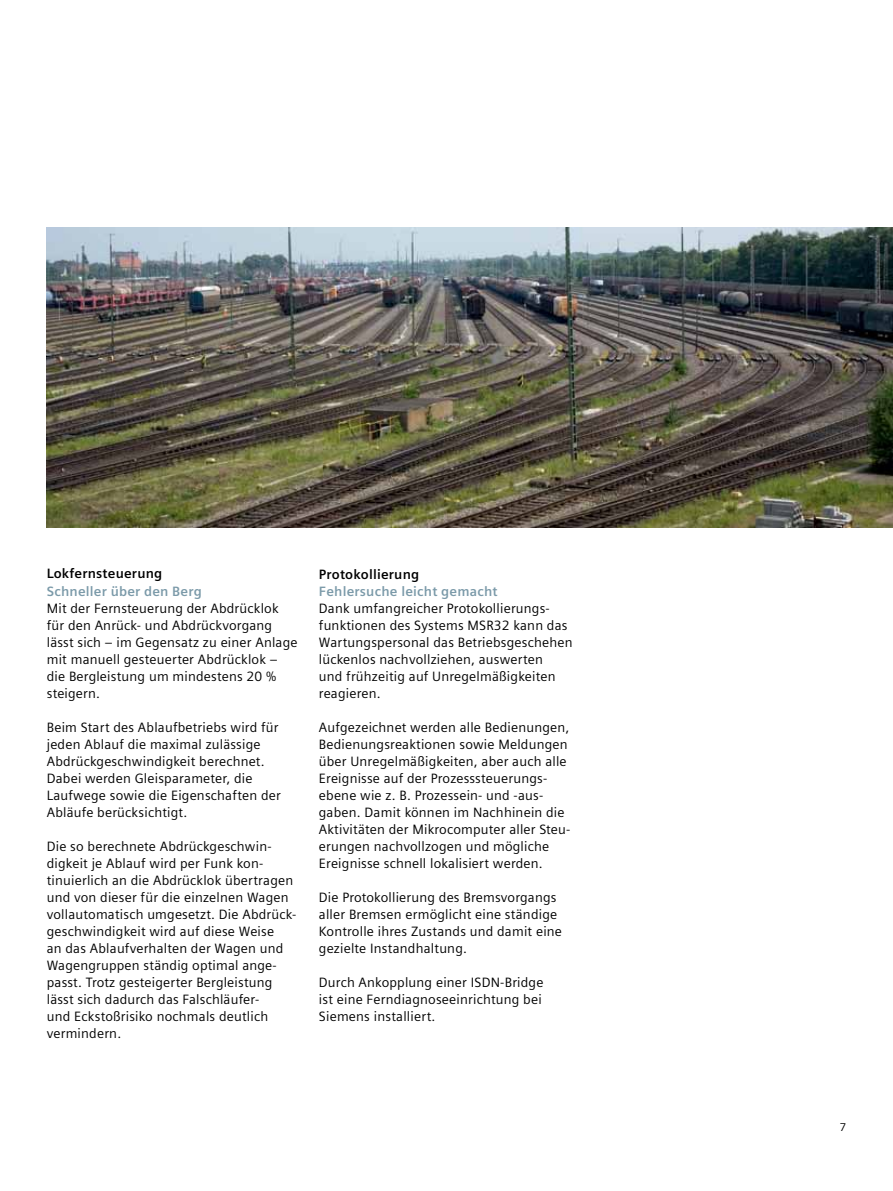
<style>
.page{position:relative;width:893px;height:1191px;background:#fff}
.page>*{position:absolute;margin:0;border:0;box-sizing:border-box;transform-origin:0 0}
.t1{font:13.5px/17px "Siemens Sans";letter-spacing:.015em;color:#000}
.t2{font:700 13.5px "Siemens Sans";letter-spacing:.015em;color:#7b9aa9}
.t3{font:700 13.5px "Siemens Sans";letter-spacing:.015em;color:#000}
.t4{font:11.25px "Siemens Sans";color:#000}
</style>
<div class="page">
<img style="left:47px;top:227px;width:846px;height:300px">
<p class="t3" style="left:47px;top:566px;width:117px">Lokfernsteuerung</p>
<p class="t2" style="left:47px;top:583px;width:157px">Schneller über den Berg</p>
<p class="t1" style="left:47px;top:599px;width:252px">Mit der Fernsteuerung der Abdrücklok für den Anrück- und Abdrückvorgang lässt sich – im Gegensatz zu einer Anlage mit manuell gesteuerter Abdrücklok – die Bergleistung um mindestens 20 % steigern.</p>
<p class="t1" style="left:47px;top:718px;width:236px">Beim Start des Ablaufbetriebs wird für jeden Ablauf die maximal zulässige Abdrückgeschwindigkeit berechnet.<br>Dabei werden Gleisparameter, die Laufwege sowie die Eigenschaften der Abläufe berücksichtigt.</p>
<p class="t1" style="left:47px;top:837px;width:251px">Die so berechnete Abdrückgeschwin&shy;digkeit je Ablauf wird per Funk kon&shy;tinuierlich an die Abdrücklok übertragen und von dieser für die einzelnen Wagen vollautomatisch umgesetzt. Die Abdrück&shy;geschwindigkeit wird auf diese Weise<br>an das Ablaufverhalten der Wagen und Wagengruppen ständig optimal ange&shy;passt. Trotz gesteigerter Bergleistung lässt sich dadurch das Falschläufer-<br>und Eckstoßrisiko nochmals deutlich vermindern.</p>
<p class="t3" style="left:319px;top:566px;width:102px">Protokollierung</p>
<p class="t2" style="left:319px;top:583px;width:180px">Fehlersuche leicht gemacht</p>
<p class="t1" style="left:319px;top:599px;width:255px">Dank umfangreicher Protokollierungs&shy;funktionen des Systems MSR32 kann das Wartungspersonal das Betriebsgeschehen lückenlos nachvollziehen, auswerten<br>und frühzeitig auf Unregelmäßigkeiten reagieren.</p>
<p class="t1" style="left:319px;top:718px;width:253px">Aufgezeichnet werden alle Bedienungen, Bedienungsreaktionen sowie Meldungen über Unregelmäßigkeiten, aber auch alle Ereignisse auf der Prozesssteuerungs&shy;ebene wie z. B. Prozessein- und -aus&shy;gaben. Damit können im Nachhinein die Aktivitäten der Mikrocomputer aller Steu&shy;erungen nachvollzogen und mögliche Ereignisse schnell lokalisiert werden.</p>
<p class="t1" style="left:319px;top:888px;width:245px">Die Protokollierung des Bremsvorgangs aller Bremsen ermöglicht eine ständige Kontrolle ihres Zustands und damit eine gezielte Instandhaltung.</p>
<p class="t1" style="left:319px;top:974px;width:226px">Durch Ankopplung einer ISDN-Bridge ist eine Ferndiagnoseeinrichtung bei<br>Siemens installiert.</p>
<p class="t4" style="left:840px;top:1120px;width:8px">7</p>
</div>
